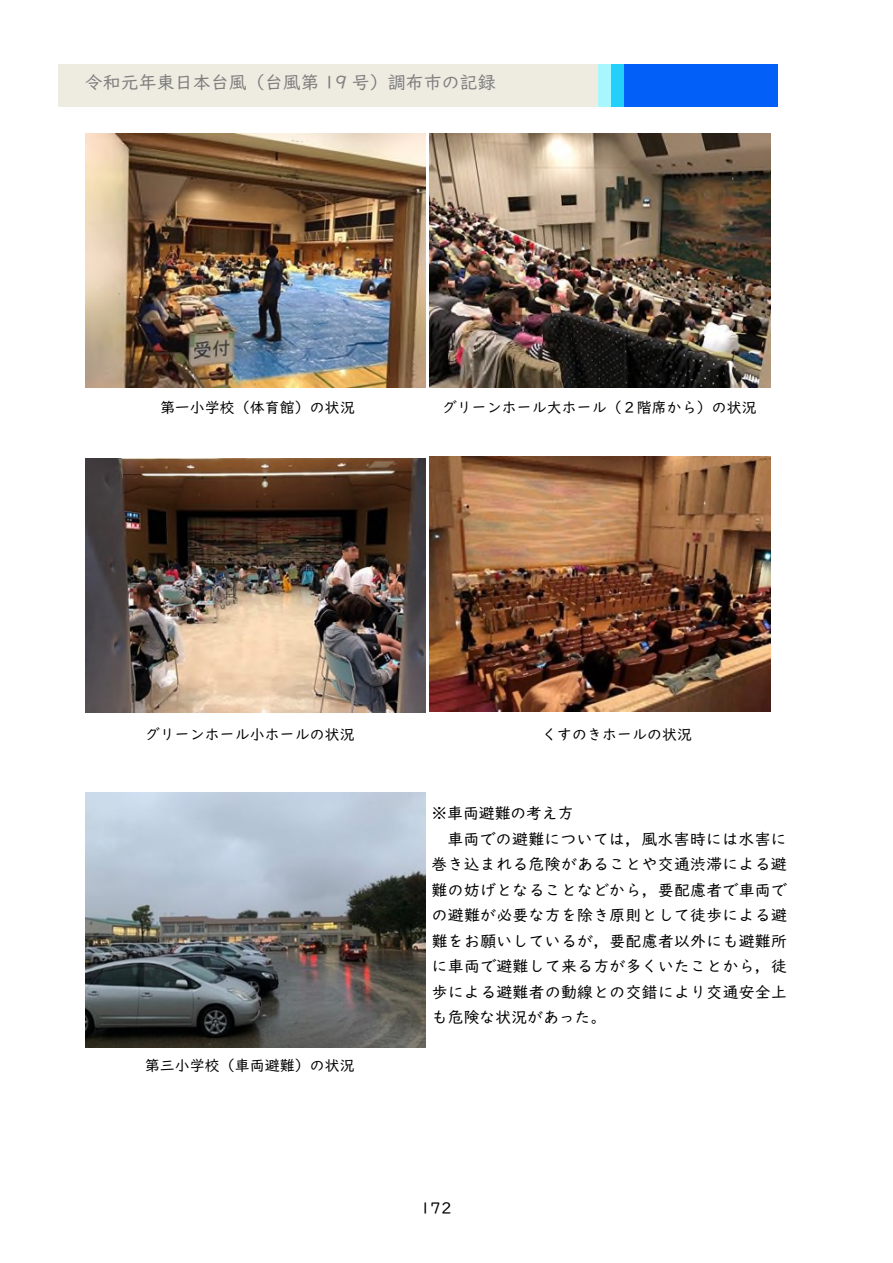
<style>
.page{position:relative;width:893px;height:1263px;background:#fff}
.page>*{position:absolute;margin:0;border:0;box-sizing:border-box;transform-origin:0 0}
.t1{font:18px "UD Digi Kyokasho NP R";color:#7f7f7f}
.t2{font:15.9px "UD Digi Kyokasho NP R";letter-spacing:.025em;color:#000}
.t3{font:15.9px "UD Digi Kyokasho NP R";color:#000}
.t4{font:15px "UD Digi Kyokasho NP R";color:#000}
</style>
<div class="page">
<div style="left:58px;top:64px;width:540px;height:42px;background:#eeece1"></div>
<div style="left:598px;top:64px;width:13px;height:42px;background:#a8f6fe"></div>
<div style="left:611px;top:64px;width:14px;height:42px;background:#23d0f9"></div>
<div style="left:625px;top:64px;width:153px;height:42px;background:#0260f8"></div>
<img style="left:85px;top:133px;width:340px;height:255px">
<img style="left:430px;top:133px;width:340px;height:255px">
<img style="left:85px;top:458px;width:340px;height:255px">
<img style="left:430px;top:456px;width:340px;height:256px">
<img style="left:85px;top:792px;width:340px;height:255px">
<p class="t1" style="left:85px;top:72px;width:412px">令和元年東日本台風（台風第 19 号）調布市の記録</p>
<p class="t4" style="left:160px;top:399px;width:196px">第一小学校（体育館）の状況</p>
<p class="t4" style="left:442px;top:399px;width:316px">グリーンホール大ホール（２階席から）の状況</p>
<p class="t4" style="left:145px;top:726px;width:211px">グリーンホール小ホールの状況</p>
<p class="t4" style="left:542px;top:726px;width:151px">くすのきホールの状況</p>
<p class="t4" style="left:145px;top:1057px;width:211px">第三小学校（車両避難）の状況</p>
<p class="t3" style="left:431px;top:804px;width:144px">※車両避難の考え方</p>
<p class="t2" style="left:447px;top:830px;width:341px">車両での避難については，風水害時には水害に</p>
<p class="t2" style="left:432px;top:855px;width:357px">巻き込まれる危険があることや交通渋滞による避</p>
<p class="t2" style="left:432px;top:881px;width:357px">難の妨げとなることなどから，要配慮者で車両で</p>
<p class="t2" style="left:432px;top:906px;width:357px">の避難が必要な方を除き原則として徒歩による避</p>
<p class="t2" style="left:432px;top:932px;width:357px">難をお願いしているが，要配慮者以外にも避難所</p>
<p class="t2" style="left:432px;top:957px;width:357px">に車両で避難して来る方が多くいたことから，徒</p>
<p class="t2" style="left:432px;top:983px;width:357px">歩による避難者の動線との交錯により交通安全上</p>
<p class="t3" style="left:432px;top:1008px;width:176px">も危険な状況があった。</p>
<p class="t2" style="left:420px;top:1198px;width:33px">172</p>
</div>
